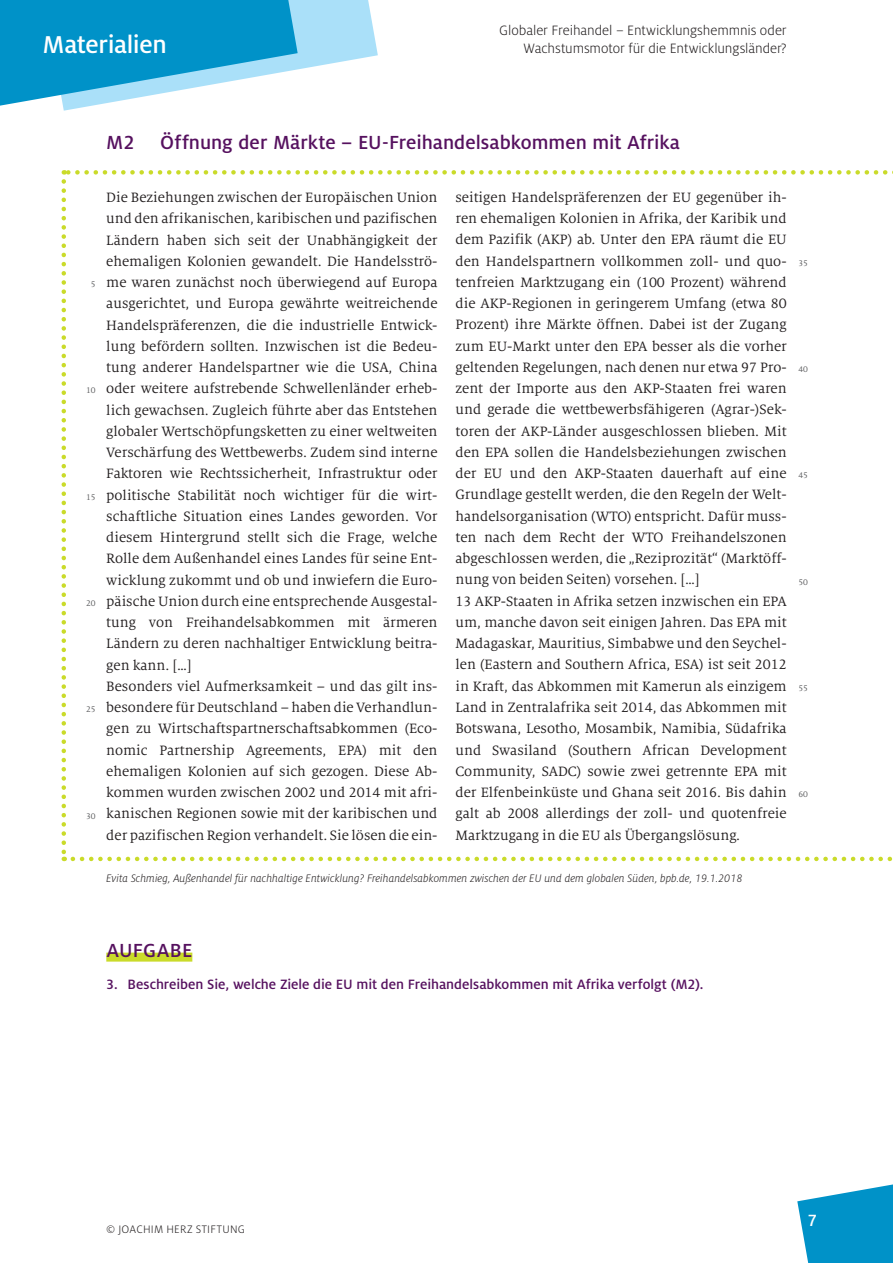
<style>
.page{position:relative;width:893px;height:1263px;background:#fff}
.page>*{position:absolute;margin:0;border:0;box-sizing:border-box;transform-origin:0 0}
.t1{font:500 27px "Milo OT";letter-spacing:-.015em;color:#fff}
.t2{font:500 21px "Milo OT";color:#56115f}
.t3{font:500 18px "Milo OT";color:#fff}
.t4{font:15px/21.3px "Milo Serif OT";color:#231f20}
.t5{font:300 15px/18px "Milo Pro";letter-spacing:-.005em;color:#231f20;text-align:right}
.t6{font:500 15px "Milo OT";color:#56115f}
.t7{font:italic 300 12px "Milo Pro";color:#231f20}
.t8{font:300 12px "Milo Pro";letter-spacing:.025em;color:#231f20}
.t9{font:9px "Milo Serif OT";color:#57585a}
</style>
<div class="page">
<svg style="left:797px;top:1184px;width:96px;height:79px"></svg>
<svg style="left:0;top:0;width:378px;height:111px"></svg>
<svg style="left:64px;top:170px;width:829px;height:5px"></svg>
<svg style="left:62px;top:181px;width:4px;height:680px"></svg>
<svg style="left:73px;top:857px;width:820px;height:4px"></svg>
<div style="left:106px;top:952px;width:86px;height:9px;background:#cadb2a"></div>
<h1 class="t1" style="left:43px;top:30px;width:126px">Materialien</h1>
<p class="t5" style="left:499px;top:22px;width:289px">Globaler Freihandel – Entwicklungshemmnis oder<br>Wachstumsmotor für die Entwicklungsländer?</p>
<p class="t9" style="left:91px;top:280px;width:6px">5</p>
<p class="t9" style="left:86px;top:386px;width:11px">10</p>
<p class="t9" style="left:86px;top:492px;width:11px">15</p>
<p class="t9" style="left:86px;top:598px;width:11px">20</p>
<p class="t9" style="left:86px;top:705px;width:11px">25</p>
<p class="t9" style="left:86px;top:811px;width:11px">30</p>
<h2 class="t2" style="left:106px;top:131px;width:575px">M2 Öffnung der Märkte – EU-Freihandelsabkommen mit Afrika</h2>
<p class="t4" style="left:106px;top:187px;width:333px">Die Beziehungen zwischen der Europäischen Union und den afrikanischen, karibischen und pazifischen Ländern haben sich seit der Unabhängigkeit der ehemaligen Kolonien gewandelt. Die Handelsströ&shy;me waren zunächst noch überwiegend auf Europa ausgerichtet, und Europa gewährte weitreichende Handelspräferenzen, die die industrielle Entwick&shy;lung befördern sollten. Inzwischen ist die Bedeu&shy;tung anderer Handelspartner wie die USA, China oder weitere aufstrebende Schwellenländer erheb&shy;lich gewachsen. Zugleich führte aber das Entstehen globaler Wertschöpfungsketten zu einer weltweiten Verschärfung des Wettbewerbs. Zudem sind interne Faktoren wie Rechtssicherheit, Infrastruktur oder politische Stabilität noch wichtiger für die wirt&shy;schaftliche Situation eines Landes geworden. Vor diesem Hintergrund stellt sich die Frage, welche Rolle dem Außenhandel eines Landes für seine Ent&shy;wicklung zukommt und ob und inwiefern die Euro&shy;päische Union durch eine entsprechende Ausgestal&shy;tung von Freihandelsabkommen mit ärmeren Ländern zu deren nachhaltiger Entwicklung beitra&shy;gen kann. […]<br>Besonders viel Aufmerksamkeit – und das gilt ins&shy;besondere für Deutschland – haben die Verhandlun&shy;gen zu Wirtschaftspartnerschaftsabkommen (Eco&shy;nomic Partnership Agreements, EPA) mit den ehemaligen Kolonien auf sich gezogen. Diese Ab&shy;kommen wurden zwischen 2002 und 2014 mit afri&shy;kanischen Regionen sowie mit der karibischen und der pazifischen Region verhandelt. Sie lösen die ein-</p>
<p class="t4" style="left:455px;top:187px;width:333px">seitigen Handelspräferenzen der EU gegenüber ih&shy;ren ehemaligen Kolonien in Afrika, der Karibik und dem Pazifik (AKP) ab. Unter den EPA räumt die EU den Handelspartnern vollkommen zoll- und quo&shy;tenfreien Marktzugang ein (100 Prozent) während die AKP-Regionen in geringerem Umfang (etwa 80<br>Prozent) ihre Märkte öffnen. Dabei ist der Zugang zum EU-Markt unter den EPA besser als die vorher geltenden Regelungen, nach denen nur etwa 97 Pro&shy;zent der Importe aus den AKP-Staaten frei waren und gerade die wettbewerbsfähigeren (Agrar-)Sek&shy;toren der AKP-Länder ausgeschlossen blieben. Mit den EPA sollen die Handelsbeziehungen zwischen der EU und den AKP-Staaten dauerhaft auf eine Grundlage gestellt werden, die den Regeln der Welt&shy;handelsorganisation (WTO) entspricht. Dafür muss&shy;ten nach dem Recht der WTO Freihandelszonen abgeschlossen werden, die „Reziprozität“ (Marktöff&shy;nung von beiden Seiten) vorsehen. […]<br>13 AKP-Staaten in Afrika setzen inzwischen ein EPA um, manche davon seit einigen Jahren. Das EPA mit Madagaskar, Mauritius, Simbabwe und den Seychel&shy;len (Eastern and Southern Africa, ESA) ist seit 2012 in Kraft, das Abkommen mit Kamerun als einzigem Land in Zentralafrika seit 2014, das Abkommen mit Botswana, Lesotho, Mosambik, Namibia, Südafrika und Swasiland (Southern African Development Community, SADC) sowie zwei getrennte EPA mit der Elfenbeinküste und Ghana seit 2016. Bis dahin galt ab 2008 allerdings der zoll- und quotenfreie Marktzugang in die EU als Übergangslösung.</p>
<p class="t9" style="left:798px;top:258px;width:11px">35</p>
<p class="t9" style="left:798px;top:365px;width:11px">40</p>
<p class="t9" style="left:798px;top:471px;width:11px">45</p>
<p class="t9" style="left:798px;top:577px;width:11px">50</p>
<p class="t9" style="left:798px;top:684px;width:11px">55</p>
<p class="t9" style="left:798px;top:790px;width:11px">60</p>
<p class="t7" style="left:106px;top:872px;width:638px">Evita Schmieg, Außenhandel für nachhaltige Entwicklung? Freihandelsabkommen zwischen der EU und dem globalen Süden, bpb.de, 19.1.2018</p>
<h2 class="t2" style="left:106px;top:939px;width:88px">AUFGABE</h2>
<p class="t6" style="left:106px;top:976px;width:599px">3. Beschreiben Sie, welche Ziele die EU mit den Freihandelsabkommen mit Afrika verfolgt (M2).</p>
<p class="t8" style="left:106px;top:1223px;width:140px">© JOACHIM HERZ STIFTUNG</p>
<p class="t3" style="left:808px;top:1211px;width:11px">7</p>
</div>
